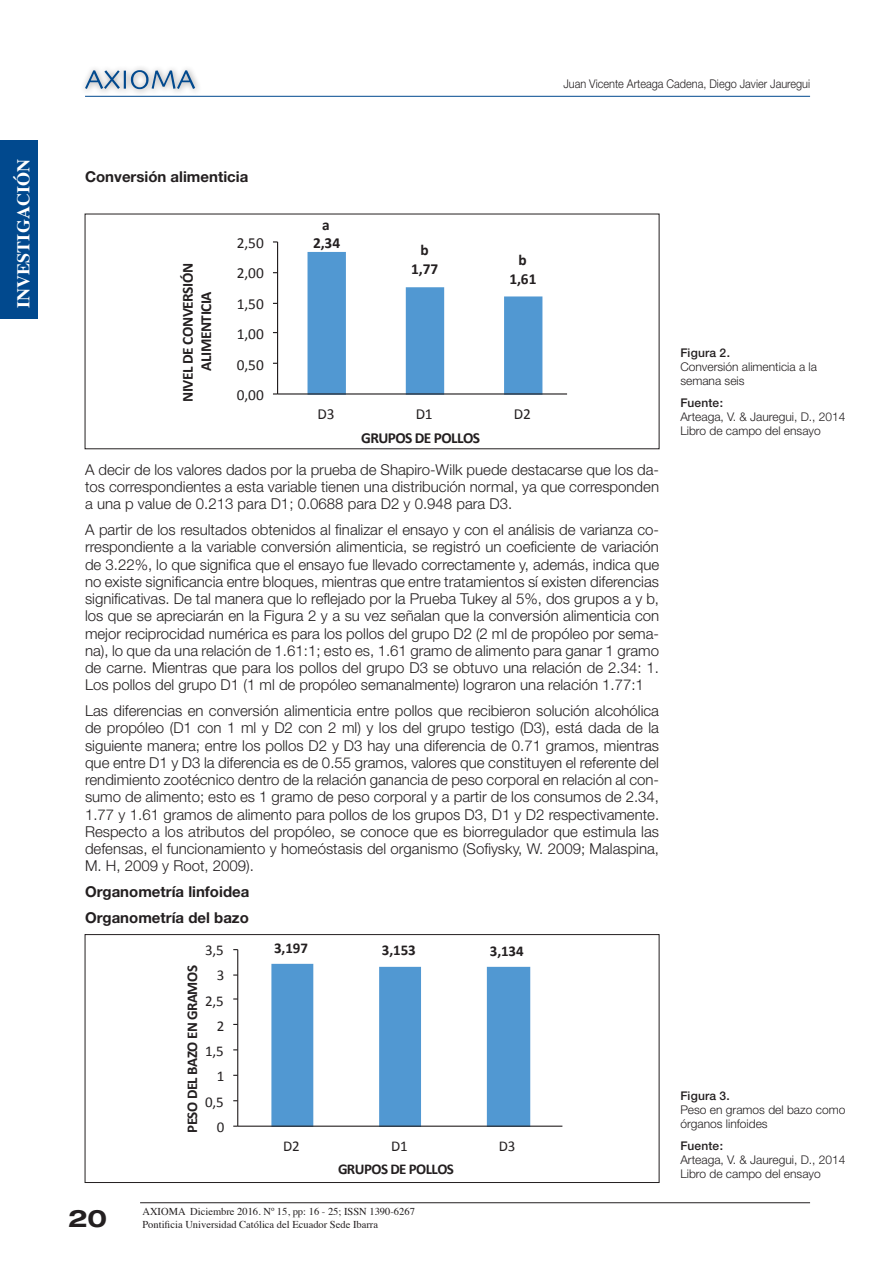
<style>
.page{position:relative;width:893px;height:1263px;background:#fff}
.page>*{position:absolute;margin:0;border:0;box-sizing:border-box;transform-origin:0 0}
.t1{font:700 expanded 24px "Helvetica Neue";color:#231f20}
.t2{font:700 18px "Times";color:#fff}
.t3{font:700 15.3px/18.5px "Calibri";letter-spacing:-.03em;color:#231f20;text-align:center}
.t4{font:15.3px "Calibri";letter-spacing:-.005em;color:#231f20}
.Párrafo{font:300 15px/17.2px "Helvetica Neue";color:#231f20;text-align:justify}
.TITULOS{font:700 15px "Helvetica Neue";color:#231f20}
.t5{font:700 15px "Calibri";letter-spacing:-.03em;color:#231f20}
.t6{font:15px "Calibri";color:#231f20}
.pie_fuente{font:300 12px/13.8px "Helvetica Neue";color:#231f20}
.Párrafo-2{font:300 12px "Helvetica Neue";color:#231f20;scale:.91 1}
.pie_de_fotos{font:500 12px "Helvetica Neue";letter-spacing:.015em;color:#231f20}
.t7{font:10.5px "Times";color:#231f20}
</style>
<div class="page">
<hr style="left:140px;top:1202px;width:670px;height:1px;background:#231f20">
<div style="left:80px;top:65px;width:122px;height:31px;background:#231f20;opacity:.51"></div>
<svg style="left:85px;top:70px;width:110px;height:19px"></svg>
<hr style="left:85px;top:96px;width:725px;height:1px;background:#01498e">
<div style="left:0;top:140px;width:37px;height:179px;background:#01498e"></div>
<svg style="left:307px;top:252px;width:235px;height:141px"></svg>
<hr style="left:277px;top:242px;width:1px;height:152px;background:#231f20">
<hr style="left:278px;top:393px;width:289px;height:2px;background:#231f20">
<svg style="left:271px;top:964px;width:259px;height:161px"></svg>
<hr style="left:237px;top:950px;width:1px;height:176px;background:#231f20">
<hr style="left:238px;top:1125px;width:324px;height:2px;background:#231f20">
<div style="left:85px;top:934px;width:574px;height:249px;border:1px solid #231f20"></div>
<p class="Párrafo-2" style="left:563px;top:76px;width:273px">Juan Vicente Arteaga Cadena, Diego Javier Jauregui</p>
<p class="t2" style="left:6px;top:307px;width:150px;rotate:-90deg">INVESTIGACIÓN</p>
<p class="TITULOS" style="left:85px;top:167px;width:165px">Conversión alimenticia</p>
<p class="t4" style="left:237px;top:233px;width:28px">2,50</p>
<p class="t3" style="left:178px;top:402px;width:140px;rotate:-90deg">NIVEL DE CONVERSIÓN<br>ALIMENTICIA</p>
<p class="t4" style="left:237px;top:264px;width:28px">2,00</p>
<p class="t4" style="left:237px;top:294px;width:28px">1,50</p>
<p class="t4" style="left:237px;top:325px;width:28px">1,00</p>
<p class="t4" style="left:237px;top:355px;width:28px">0,50</p>
<p class="t4" style="left:237px;top:385px;width:28px">0,00</p>
<p class="t3" style="left:313px;top:215px;width:29px">a<br>2,34</p>
<p class="t3" style="left:411px;top:241px;width:29px">b<br>1,77</p>
<p class="t3" style="left:509px;top:251px;width:29px">b<br>1,61</p>
<p class="t4" style="left:318px;top:404px;width:18px">D3</p>
<p class="t4" style="left:416px;top:404px;width:18px">D1</p>
<p class="t4" style="left:514px;top:404px;width:18px">D2</p>
<p class="t3" style="left:361px;top:429px;width:121px">GRUPOS DE POLLOS</p>
<p class="Párrafo" style="left:85px;top:461px;width:576px">A decir de los valores dados por la prueba de Shapiro-Wilk puede destacarse que los da&shy;tos correspondientes a esta variable tienen una distribución normal, ya que corresponden a una p value de 0.213 para D1; 0.0688 para D2 y 0.948 para D3.</p>
<p class="Párrafo" style="left:85px;top:521px;width:576px">A partir de los resultados obtenidos al finalizar el ensayo y con el análisis de varianza co&shy;rrespondiente a la variable conversión alimenticia, se registró un coeficiente de variación de 3.22%, lo que significa que el ensayo fue llevado correctamente y, además, indica que no existe significancia entre bloques, mientras que entre tratamientos sí existen diferencias significativas. De tal manera que lo reflejado por la Prueba Tukey al 5%, dos grupos a y b, los que se apreciarán en la Figura 2 y a su vez señalan que la conversión alimenticia con mejor reciprocidad numérica es para los pollos del grupo D2 (2 ml de propóleo por sema&shy;na), lo que da una relación de 1.61:1; esto es, 1.61 gramo de alimento para ganar 1 gramo de carne. Mientras que para los pollos del grupo D3 se obtuvo una relación de 2.34: 1.<br>Los pollos del grupo D1 (1 ml de propóleo semanalmente) lograron una relación 1.77:1</p>
<p class="Párrafo" style="left:85px;top:702px;width:576px">Las diferencias en conversión alimenticia entre pollos que recibieron solución alcohólica de propóleo (D1 con 1 ml y D2 con 2 ml) y los del grupo testigo (D3), está dada de la siguiente manera; entre los pollos D2 y D3 hay una diferencia de 0.71 gramos, mientras que entre D1 y D3 la diferencia es de 0.55 gramos, valores que constituyen el referente del rendimiento zootécnico dentro de la relación ganancia de peso corporal en relación al con&shy;sumo de alimento; esto es 1 gramo de peso corporal y a partir de los consumos de 2.34, 1.77 y 1.61 gramos de alimento para pollos de los grupos D3, D1 y D2 respectivamente.<br>Respecto a los atributos del propóleo, se conoce que es biorregulador que estimula las defensas, el funcionamiento y homeóstasis del organismo (Sofiysky, W. 2009; Malaspina, M. H, 2009 y Root, 2009).</p>
<p class="TITULOS" style="left:85px;top:883px;width:166px">Organometría linfoidea</p>
<p class="TITULOS" style="left:85px;top:908px;width:165px">Organometría del bazo</p>
<p class="t5" style="left:274px;top:938px;width:35px">3,197</p>
<p class="t5" style="left:382px;top:940px;width:35px">3,153</p>
<p class="t5" style="left:490px;top:941px;width:35px">3,134</p>
<p class="t6" style="left:205px;top:940px;width:20px">3,5</p>
<p class="t5" style="left:182px;top:1133px;width:169px;rotate:-90deg">PESO DEL BAZO EN GRAMOS</p>
<p class="t6" style="left:217px;top:966px;width:9px">3</p>
<p class="t6" style="left:205px;top:991px;width:20px">2,5</p>
<p class="t6" style="left:217px;top:1016px;width:9px">2</p>
<p class="t6" style="left:205px;top:1042px;width:20px">1,5</p>
<p class="t6" style="left:217px;top:1067px;width:9px">1</p>
<p class="t6" style="left:205px;top:1092px;width:20px">0,5</p>
<p class="t6" style="left:217px;top:1117px;width:9px">0</p>
<p class="t6" style="left:283px;top:1136px;width:18px">D2</p>
<p class="t6" style="left:391px;top:1136px;width:18px">D1</p>
<p class="t6" style="left:499px;top:1136px;width:18px">D3</p>
<p class="t5" style="left:338px;top:1159px;width:117px">GRUPOS DE POLLOS</p>
<p class="t1" style="left:68px;top:1203px;width:41px">20</p>
<p class="t7" style="left:142px;top:1201px;width:274px">AXIOMA Diciembre 2016. Nº 15, pp: 16 - 25; ISSN 1390-6267</p>
<p class="t7" style="left:142px;top:1214px;width:237px">Pontificia Universidad Católica del Ecuador Sede Ibarra</p>
<p class="pie_de_fotos" style="left:680px;top:346px;width:51px">Figura 2.</p>
<p class="pie_fuente" style="left:680px;top:360px;width:138px">Conversión alimenticia a la semana seis</p>
<p class="pie_de_fotos" style="left:680px;top:396px;width:44px">Fuente:</p>
<p class="pie_fuente" style="left:680px;top:410px;width:167px">Arteaga, V. &amp; Jauregui, D., 2014<br>Libro de campo del ensayo</p>
<p class="pie_de_fotos" style="left:680px;top:1089px;width:51px">Figura 3.</p>
<p class="pie_fuente" style="left:680px;top:1102px;width:166px">Peso en gramos del bazo como órganos linfoides</p>
<p class="pie_de_fotos" style="left:680px;top:1138px;width:44px">Fuente:</p>
<p class="pie_fuente" style="left:680px;top:1152px;width:167px">Arteaga, V. &amp; Jauregui, D., 2014<br>Libro de campo del ensayo</p>
</div>
